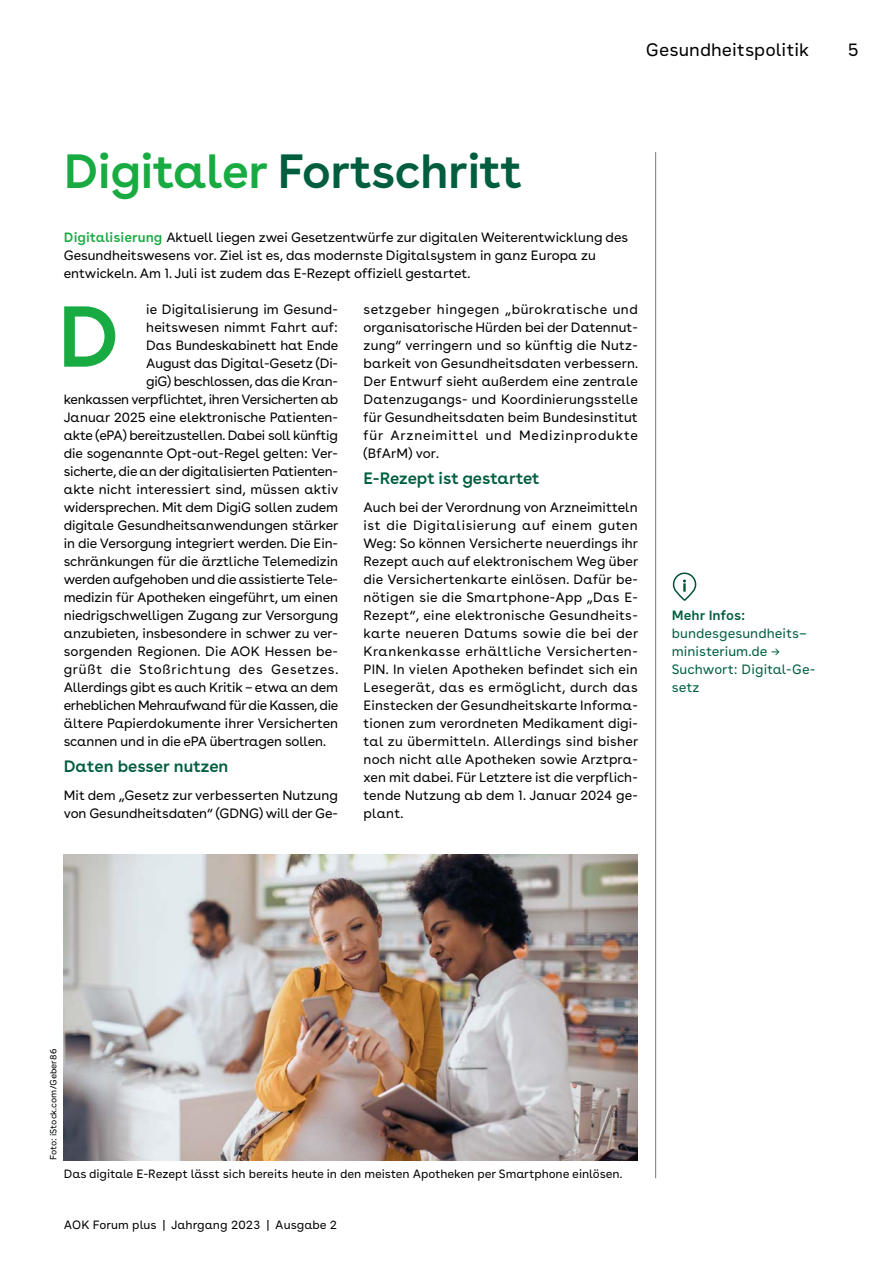
<style>
.page{position:relative;width:893px;height:1263px;background:#fff}
.page>*{position:absolute;margin:0;border:0;box-sizing:border-box;transform-origin:0 0}
.t1{font:600 86.1px "AOK Buenos Aires";color:#18ab42}
.H2_-_Headline_B_32pt{font:600 48px "AOK Buenos Aires";letter-spacing:-.01em;color:#005e3f}
.t2{font:18px "AOK Buenos Aires Text";color:#000}
.H3_-_SUBHEAD_11pt_-_gruen{font:600 16.5px "AOK Buenos Aires";color:#005e3f}
.P_copy{font:13.5px/18px "AOK Buenos Aires";letter-spacing:-.005em;color:#000;text-align:justify}
.P_-_ANLAUF{font:13.5px/18px "AOK Buenos Aires";color:#000}
.P_-_Marginalie_Adressen{font:13.5px/18px "AOK Buenos Aires Text";color:#005e3f}
.P_copy-2{font:13.5px "AOK Buenos Aires";letter-spacing:-.025em;color:#000}
.P_copy-3{font:13.5px "AOK Buenos Aires";letter-spacing:.055em;color:#000}
.P_-_Marginalie_Adressen-2{font:600 13.5px "AOK Buenos Aires Text";color:#005e3f}
.t3{font:12px "AOK Buenos Aires Text";letter-spacing:-.01em;color:#000}
.t4{font:9px "AOK Buenos Aires Text";color:#000}
.s1{color:#18ab42}
.s2{font-family:"AOK Buenos Aires Text";font-weight:600;color:#18ab42}
</style>
<div class="page">
<hr style="left:655px;top:152px;width:1px;height:1026px;background:#878786">
<img style="left:64px;top:854px;width:574px;height:306px">
<svg style="left:673px;top:572px;width:23px;height:29px"></svg>
<svg style="left:683px;top:579px;width:3px;height:13px"></svg>
<h3 class="t2" style="left:646px;top:35px;width:165px">Gesundheitspolitik</h3>
<h3 class="t2" style="left:848px;top:35px;width:12px">5</h3>
<h2 class="H2_-_Headline_B_32pt" style="left:64px;top:131px;width:460px"><span class="s1">Digitaler</span> Fortschritt</h2>
<p class="P_-_ANLAUF" style="left:64px;top:227px;width:566px"><span class="s2">Digitalisierung</span> Aktuell liegen zwei Gesetzentwürfe zur digitalen Weiterentwicklung des<br>Gesundheitswesens vor. Ziel ist es, das modernste Digitalsystem in ganz Europa zu entwickeln. Am 1. Juli ist zudem das E-Rezept offiziell gestartet.</p>
<h1 class="t1" style="left:57px;top:264px;width:63px">D</h1>
<p class="P_copy" style="left:146px;top:299px;width:193px">ie Digitalisierung im Gesund-</p>
<p class="P_copy" style="left:146px;top:317px;width:193px">heitswesen nimmt Fahrt auf:</p>
<p class="P_copy" style="left:146px;top:335px;width:194px">Das Bundeskabinett hat Ende</p>
<p class="P_copy" style="left:146px;top:353px;width:193px">August das Digital-Gesetz (Di-</p>
<p class="P_copy" style="left:146px;top:371px;width:193px">giG) beschlossen, das die Kran-</p>
<p class="P_copy" style="left:64px;top:389px;width:276px">kenkassen verpflichtet, ihren Versicherten ab</p>
<p class="P_copy" style="left:64px;top:407px;width:276px">Januar 2025 eine elektronische Patienten-</p>
<p class="P_copy" style="left:64px;top:425px;width:276px">akte (ePA) bereitzustellen. Dabei soll künftig</p>
<p class="P_copy" style="left:64px;top:443px;width:276px">die sogenannte Opt-out-Regel gelten: Ver-</p>
<p class="P_copy" style="left:64px;top:461px;width:276px">sicherte, die an der digitalisierten Patienten-</p>
<p class="P_copy" style="left:64px;top:479px;width:276px">akte nicht interessiert sind, müssen aktiv</p>
<p class="P_copy" style="left:64px;top:497px;width:276px">widersprechen. Mit dem DigiG sollen zudem</p>
<p class="P_copy" style="left:64px;top:515px;width:276px">digitale Gesundheitsanwendungen stärker</p>
<p class="P_copy" style="left:64px;top:533px;width:276px">in die Versorgung integriert werden. Die Ein-</p>
<p class="P_copy" style="left:64px;top:551px;width:276px">schränkungen für die ärztliche Telemedizin</p>
<p class="P_copy" style="left:64px;top:569px;width:276px">werden aufgehoben und die assistierte Tele-</p>
<p class="P_copy" style="left:64px;top:587px;width:276px">medizin für Apotheken eingeführt, um einen</p>
<p class="P_copy" style="left:64px;top:605px;width:276px">niedrigschwelligen Zugang zur Versorgung</p>
<p class="P_copy" style="left:64px;top:623px;width:276px">anzubieten, insbesondere in schwer zu ver-</p>
<p class="P_copy" style="left:64px;top:641px;width:276px">sorgenden Regionen. Die AOK Hessen be-</p>
<p class="P_copy-3" style="left:64px;top:658px;width:276px">grüßt die Stoßrichtung des Gesetzes.</p>
<p class="P_copy" style="left:64px;top:677px;width:276px">Allerdings gibt es auch Kritik – etwa an dem</p>
<p class="P_copy-2" style="left:64px;top:694px;width:276px">erheblichen Mehraufwand für die Kassen, die</p>
<p class="P_copy" style="left:64px;top:713px;width:276px">ältere Papierdokumente ihrer Versicherten</p>
<p class="P_copy" style="left:64px;top:731px;width:264px">scannen und in die ePA übertragen sollen.</p>
<h3 class="H3_-_SUBHEAD_11pt_-_gruen" style="left:64px;top:753px;width:166px">Daten besser nutzen</h3>
<p class="P_copy" style="left:64px;top:785px;width:276px">Mit dem „Gesetz zur verbesserten Nutzung von Gesundheitsdaten“ (GDNG) will der Ge-</p>
<p class="P_copy" style="left:364px;top:299px;width:276px">setzgeber hingegen „bürokratische und organisatorische Hürden bei der Datennut&shy;zung“ verringern und so künftig die Nutz&shy;barkeit von Gesundheitsdaten verbessern.<br>Der Entwurf sieht außerdem eine zentrale Datenzugangs- und Koordinierungsstelle für Gesundheitsdaten beim Bundesinstitut für Arzneimittel und Medizinprodukte (BfArM) vor.</p>
<h3 class="H3_-_SUBHEAD_11pt_-_gruen" style="left:364px;top:465px;width:178px">E-Rezept ist gestartet</h3>
<p class="P_copy" style="left:364px;top:497px;width:276px">Auch bei der Verordnung von Arzneimitteln ist die Digitalisierung auf einem guten Weg: So können Versicherte neuerdings ihr Rezept auch auf elektronischem Weg über die Versichertenkarte einlösen. Dafür be&shy;nötigen sie die Smartphone-App „Das E-Rezept“, eine elektronische Gesundheits&shy;karte neueren Datums sowie die bei der Krankenkasse erhältliche Versicherten-PIN. In vielen Apotheken befindet sich ein Lesegerät, das es ermöglicht, durch das Einstecken der Gesundheitskarte Informa&shy;tionen zum verordneten Medikament digi&shy;tal zu übermitteln. Allerdings sind bisher noch nicht alle Apotheken sowie Arztpra&shy;xen mit dabei. Für Letztere ist die verpflich&shy;tende Nutzung ab dem 1. Januar 2024 ge&shy;plant.</p>
<p class="P_-_Marginalie_Adressen-2" style="left:672px;top:604px;width:75px">Mehr Infos:</p>
<p class="P_-_Marginalie_Adressen" style="left:672px;top:623px;width:145px">bundesgesundheits– ministerium.de →<br>Suchwort: Digital-Ge&shy;setz</p>
<p class="t4" style="left:46px;top:1160px;width:113px;rotate:-90deg">Foto: iStock.com/Geber86</p>
<p class="t3" style="left:64px;top:1164px;width:560px">Das digitale E-Rezept lässt sich bereits heute in den meisten Apotheken per Smartphone einlösen.</p>
<p class="t3" style="left:64px;top:1215px;width:275px">AOK Forum plus | Jahrgang 2023 | Ausgabe 2</p>
</div>
